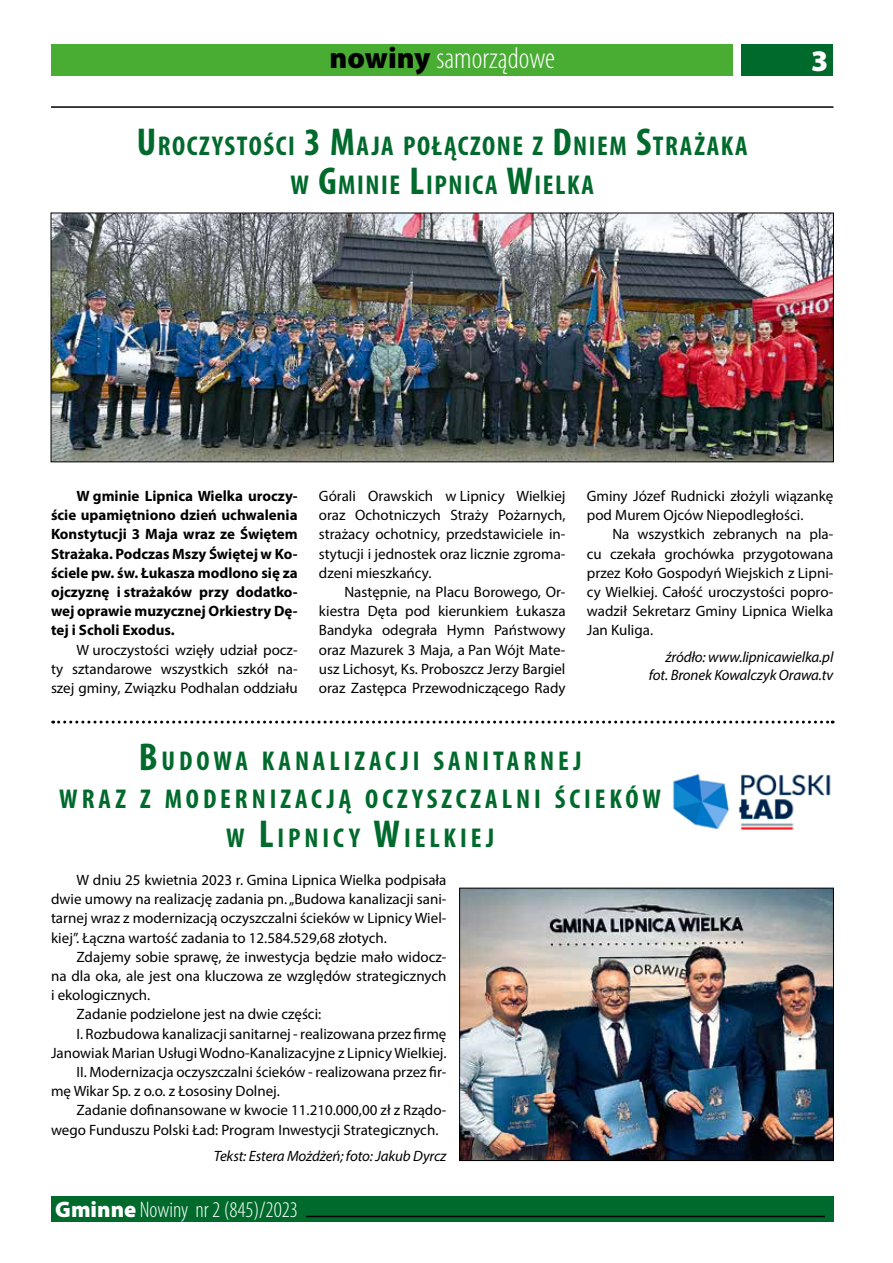
<style>
.page{position:relative;width:893px;height:1263px;background:#fff}
.page>*{position:absolute;margin:0;border:0;box-sizing:border-box;transform-origin:0 0}
.t1{font:300 condensed 30px "Myriad Pro";color:#fff}
.t2{font:900 30px "Myriad Pro";color:#fff}
.t3{font:700 condensed 27.3px/38.4px "Myriad Pro";letter-spacing:.145em;color:#006a2c;text-align:center}
.t4{font:700 condensed 27.3px/38.4px "Myriad Pro";letter-spacing:.055em;color:#006a2c;text-align:center}
.t5{font:300 condensed 22.5px "Myriad Pro";color:#fff}
.t6{font:15px/19.2px "Myriad Pro";color:#000;text-align:justify}
.t7{font:700 15px/19.2px "Myriad Pro";color:#000;text-align:justify}
.t8{font:italic 15px/18px "Myriad Pro";letter-spacing:-.01em;color:#000;text-align:right}
.s1{font-weight:900;font-stretch:normal;color:#000}
.s2{font-size:39px}
.s3{font-weight:900;font-stretch:normal}
</style>
<div class="page">
<hr style="left:51px;top:106px;width:782px;height:2px;background:#000">
<div style="left:51px;top:1196px;width:782px;height:26px;background:#006a2c"></div>
<hr style="left:306px;top:1216px;width:519px;height:1px;background:#000">
<div style="left:51px;top:44px;width:682px;height:32px;background:#49ad33"></div>
<div style="left:741px;top:44px;width:92px;height:32px;background:#006a2c"></div>
<img style="left:53px;top:215px;width:779px;height:245px">
<div style="left:51px;top:213px;width:783px;height:249px;border:1px solid #000"></div>
<img style="left:461px;top:890px;width:371px;height:269px">
<div style="left:459px;top:888px;width:375px;height:273px;border:1px solid #000"></div>
<img style="left:672px;top:774px;width:159px;height:56px">
<svg style="left:53px;top:721px;width:780px;height:2px"></svg>
<h1 class="t1" style="left:330px;top:42px;width:227px"><span class="s1">nowiny</span> samorządowe</h1>
<h1 class="t2" style="left:811px;top:41px;width:19px">3</h1>
<h2 class="t4" style="left:137px;top:126px;width:612px"><span class="s2">U</span>ROCZYSTOŚCI <span class="s2">3 M</span>AJA POŁĄCZONE Z <span class="s2">D</span>NIEM <span class="s2">S</span>TRAŻAKA<br>W <span class="s2">G</span>MINIE <span class="s2">L</span>IPNICA <span class="s2">W</span>IELKA</h2>
<p class="t7" style="left:51px;top:486px;width:248px;text-indent:26px">W gminie Lipnica Wielka uroczy&shy;ście upamiętniono dzień uchwalenia Konstytucji 3 Maja wraz ze Świętem Strażaka. Podczas Mszy Świętej w Ko&shy;ściele pw. św. Łukasza modlono się za ojczyznę i strażaków przy dodatko&shy;wej oprawie muzycznej Orkiestry Dę&shy;tej i Scholi Exodus.</p>
<p class="t6" style="left:51px;top:640px;width:248px;text-indent:26px">W uroczystości wzięły udział pocz&shy;ty sztandarowe wszystkich szkół na&shy;szej gminy, Związku Podhalan oddziału</p>
<p class="t6" style="left:319px;top:486px;width:248px">Górali Orawskich w Lipnicy Wielkiej oraz Ochotniczych Straży Pożarnych, strażacy ochotnicy, przedstawiciele in&shy;stytucji i jednostek oraz licznie zgroma&shy;dzeni mieszkańcy.</p>
<p class="t6" style="left:319px;top:582px;width:248px;text-indent:26px">Następnie, na Placu Borowego, Or&shy;kiestra Dęta pod kierunkiem Łukasza Bandyka odegrała Hymn Państwowy oraz Mazurek 3 Maja, a Pan Wójt Mate&shy;usz Lichosyt, Ks. Proboszcz Jerzy Bargiel oraz Zastępca Przewodniczącego Rady</p>
<p class="t6" style="left:587px;top:486px;width:248px">Gminy Józef Rudnicki złożyli wiązankę pod Murem Ojców Niepodległości.</p>
<p class="t6" style="left:587px;top:524px;width:248px;text-indent:26px">Na wszystkich zebranych na pla&shy;cu czekała grochówka przygotowana przez Koło Gospodyń Wiejskich z Lipni&shy;cy Wielkiej. Całość uroczystości popro&shy;wadził Sekretarz Gminy Lipnica Wielka Jan Kuliga.</p>
<p class="t8" style="left:649px;top:647px;width:186px">źródło: www.lipnicawielka.pl fot. Bronek Kowalczyk Orawa.tv</p>
<h2 class="t3" style="left:59px;top:741px;width:603px"><span class="s2">B</span>UD OWA KANALIZACJI SANITARNEJ<br>WRAZ Z MODERNIZACJĄ OCZYSZCZALNI ŚCIEKÓW<br>W <span class="s2">L</span>IPNICY <span class="s2">W</span>IELKIEJ</h2>
<p class="t6" style="left:51px;top:870px;width:397px;text-indent:26px">W dniu 25 kwietnia 2023 r. Gmina Lipnica Wielka podpisała dwie umowy na realizację zadania pn. „Budowa kanalizacji sani&shy;tarnej wraz z modernizacją oczyszczalni ścieków w Lipnicy Wiel&shy;kiej”. Łączna wartość zadania to 12.584.529,68 złotych.</p>
<p class="t6" style="left:77px;top:947px;width:371px">Zdajemy sobie sprawę, że inwestycja będzie mało widocz-</p>
<p class="t6" style="left:51px;top:966px;width:397px">na dla oka, ale jest ona kluczowa ze względów strategicznych</p>
<p class="t6" style="left:51px;top:985px;width:101px">i ekologicznych.</p>
<p class="t6" style="left:77px;top:1004px;width:246px">Zadanie podzielone jest na dwie części:</p>
<p class="t6" style="left:77px;top:1024px;width:371px">I. Rozbudowa kanalizacji sanitarnej - realizowana przez firmę</p>
<p class="t6" style="left:51px;top:1043px;width:397px">Janowiak Marian Usługi Wodno-Kanalizacyjne z Lipnicy Wielkiej.</p>
<p class="t6" style="left:77px;top:1062px;width:371px">II. Modernizacja oczyszczalni ścieków - realizowana przez fir-</p>
<p class="t6" style="left:51px;top:1081px;width:230px">mę Wikar Sp. z o.o. z Łososiny Dolnej.</p>
<p class="t6" style="left:77px;top:1100px;width:371px">Zadanie dofinansowane w kwocie 11.210.000,00 zł z Rządo-</p>
<p class="t6" style="left:51px;top:1120px;width:389px">wego Funduszu Polski Ład: Program Inwestycji Strategicznych.</p>
<p class="t8" style="left:214px;top:1147px;width:234px">Tekst: Estera Możdżeń; foto: Jakub Dyrcz</p>
<h3 class="t5" style="left:55px;top:1198px;width:244px"><span class="s3">Gminne</span> Nowiny nr 2 (845)/2023</h3>
</div>
